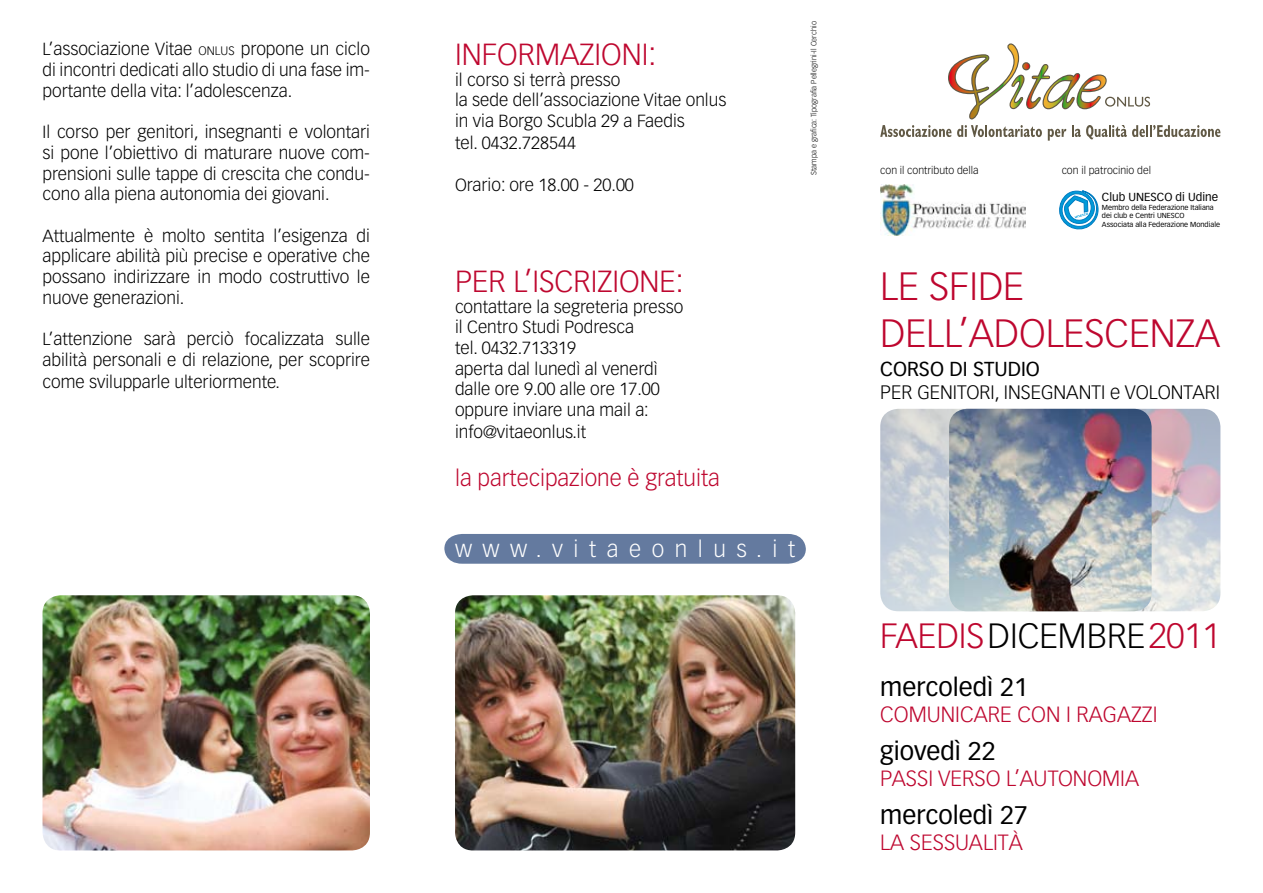
<style>
.page{position:relative;width:1263px;height:893px;background:#fff}
.page>*{position:absolute;margin:0;border:0;box-sizing:border-box;transform-origin:0 0}
.t1{font:300 38.85px/46.5px "Vectora LH";color:#be072f}
.t2{font:300 34.5px "Vectora LH";color:#000}
.t3{font:300 34.5px "Vectora LH";color:#be072f}
.t4{font:300 30px "Vectora LH";color:#be072f}
.t5{font:25.05px "Vectora LH";color:#000}
.t6{font:300 22.5px "Vectora LH";color:#be072f}
.t7{font:300 22.5px "Vectora LH";letter-spacing:.47em;color:#fff}
.t8{font:300 21.6px "Vectora LH";color:#be072f}
.t9{font:19.95px "Vectora LH";color:#000}
.t10{font:300 19.2px "Vectora LH";color:#000}
.t11{font:300 17.25px/20.7px "Vectora LH";color:#000;text-align:justify}
.t12{font:11.4px "Vectora LH";color:#000}
.t13{font:300 10.5px "Vectora LH";color:#000}
.t14{font:300 7.5px "Vectora LH";color:#000}
.t15{font:7.2px/8.6px "Vectora LH";color:#000}
.s1{font-size:12.15px}
.s2{color:#be072f}
</style>
<div class="page">
<img style="left:880px;top:409px;width:340px;height:202px">
<svg style="left:880px;top:43px;width:340px;height:98px"></svg>
<img style="left:880px;top:184px;width:146px;height:51px">
<svg style="left:1059px;top:191px;width:39px;height:38px"></svg>
<img style="left:455px;top:595px;width:340px;height:255px">
<div style="left:444px;top:534px;width:362px;height:30px;background:#647a9f"></div>
<img style="left:43px;top:595px;width:327px;height:255px">
<img style="left:949px;top:409px;width:202px;height:202px">
<p class="t11" style="left:43px;top:39px;width:329px">L’associazione Vitae <span class="s1">ONLUS</span> propone un ciclo di incontri dedicati allo studio di una fase im&shy;portante della vita: l’adolescenza.</p>
<p class="t11" style="left:43px;top:122px;width:329px">Il corso per genitori, insegnanti e volontari si pone l’obiettivo di maturare nuove com&shy;prensioni sulle tappe di crescita che condu&shy;cono alla piena autonomia dei giovani.</p>
<p class="t11" style="left:43px;top:226px;width:329px">Attualmente è molto sentita l’esigenza di applicare abilità più precise e operative che possano indirizzare in modo costruttivo le nuove generazioni.</p>
<p class="t11" style="left:43px;top:329px;width:329px;line-height:21.1px">L’attenzione sarà perciò focalizzata sulle abilità personali e di relazione, per scoprire come svilupparle ulteriormente.</p>
<h3 class="t4" style="left:455px;top:37px;width:25px">Informazioni</h3>
<h3 class="t4" style="left:648px;top:37px;width:9px">:</h3>
<p class="t11" style="left:455px;top:69px;width:273px;text-align:left">il corso si terrà presso<br>la sede dell’associazione Vitae onlus in via Borgo Scubla 29 a Faedis<br>tel. 0432.728544</p>
<p class="t11" style="left:455px;top:175px;width:180px">Orario: ore 18.00 - 20.00</p>
<p class="t14" style="left:809px;top:175px;width:155px;rotate:-90deg">Stampa e grafica: Tipografia Pellegrini-Il Cerchio</p>
<h3 class="t4" style="left:455px;top:264px;width:93px">Per l’iscrizione</h3>
<h3 class="t4" style="left:676px;top:264px;width:9px">:</h3>
<p class="t11" style="left:455px;top:296px;width:230px;text-align:left">contattare la segreteria presso il Centro Studi Podresca<br>tel. 0432.713319<br>aperta dal lunedì al venerdì dalle ore 9.00 alle ore 17.00 oppure inviare una mail a: info@vitaeonlus.it</p>
<h3 class="t6" style="left:455px;top:465px;width:266px">la partecipazione è gratuita</h3>
<h3 class="t7" style="left:455px;top:536px;width:342px">www.vitaeonlus.it</h3>
<p class="t13" style="left:880px;top:164px;width:100px">con il contributo della</p>
<p class="t13" style="left:1062px;top:164px;width:91px">con il patrocinio del</p>
<p class="t12" style="left:1102px;top:190px;width:118px">Club UNESCO di Udine</p>
<p class="t15" style="left:1102px;top:203px;width:120px">Membro della Federazione Italiana dei club e Centri UNESCO<br>Associata alla Federazione Mondiale</p>
<h1 class="t1" style="left:880px;top:264px;width:342px">LE SFIDE<br>DELL’ADOLESCENZA</h1>
<p class="t9" style="left:880px;top:357px;width:161px">CORSO DI STUDIO</p>
<p class="t10" style="left:880px;top:381px;width:341px">PER GENITORI, INSEGNANTI e VOLONTARI</p>
<h2 class="t2" style="left:880px;top:616px;width:128px"><span class="s2">FAEDIS</span>dicembre</h2>
<h2 class="t3" style="left:1149px;top:616px;width:73px">2011</h2>
<h3 class="t5" style="left:880px;top:672px;width:149px">mercoledì 21</h3>
<p class="t8" style="left:880px;top:701px;width:279px">COMUNICARE CON I RAGAZZI</p>
<h3 class="t5" style="left:880px;top:736px;width:117px">giovedì 22</h3>
<p class="t8" style="left:880px;top:766px;width:260px">PASSI VERSO L’AUTONOMIA</p>
<h3 class="t5" style="left:880px;top:801px;width:149px">mercoledì 27</h3>
<p class="t8" style="left:880px;top:830px;width:144px">LA SESSUALITÀ</p>
</div>
